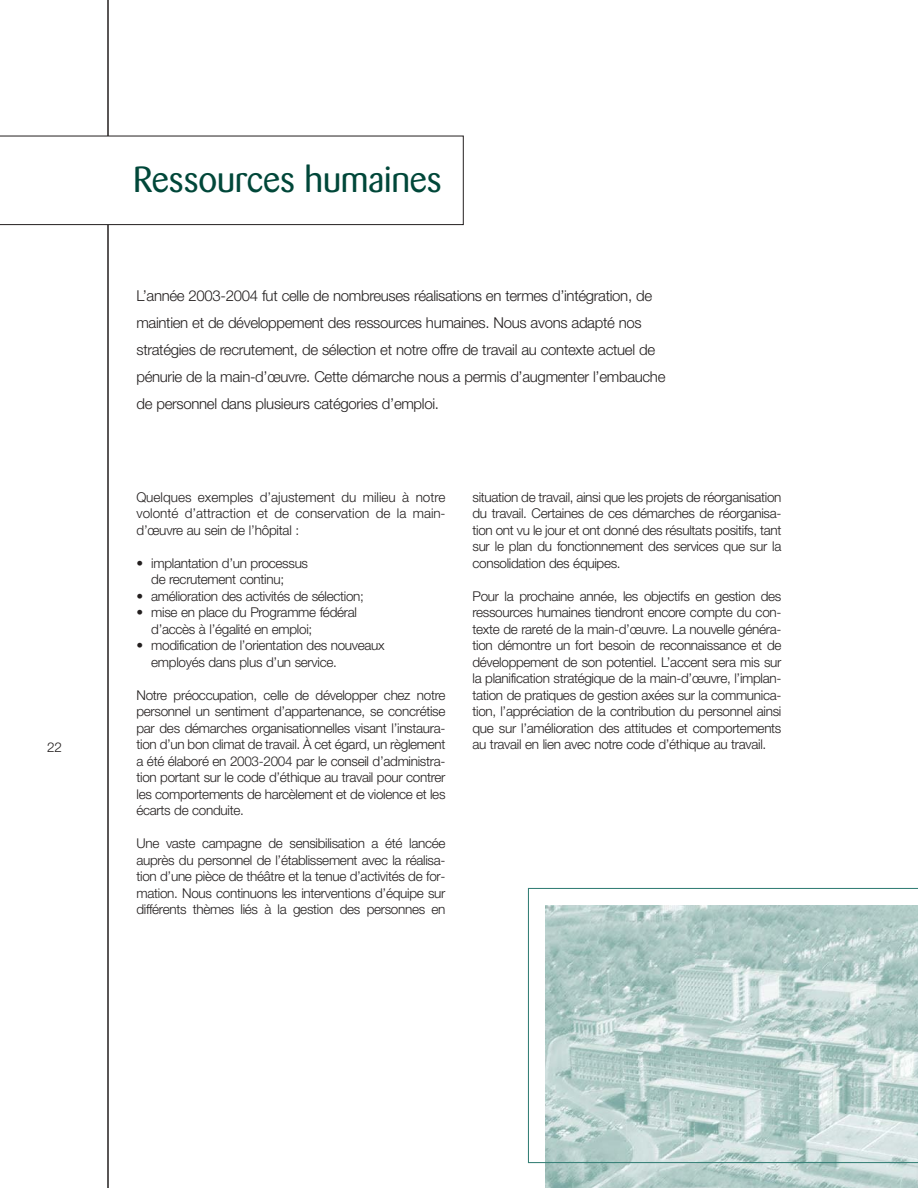
<style>
.page{position:relative;width:918px;height:1188px;background:#fff}
.page>*{position:absolute;margin:0;border:0;box-sizing:border-box;transform-origin:0 0}
.t1{font:36px "Barmeno";letter-spacing:-.005em;color:#004739}
.t2{font:300 15px/27px "Helvetica Neue";letter-spacing:-.02em;color:#231f1f}
.t3{font:300 13.5px/16.5px "Helvetica Neue";letter-spacing:-.02em;color:#231f1f;text-align:justify}
</style>
<div class="page">
<hr style="left:107px;top:0;width:2px;height:1188px;background:#231f1f">
<svg style="left:0;top:136px;width:464px;height:89px"></svg>
<img style="left:546px;top:1163px;width:372px;height:25px">
<svg style="left:528px;top:888px;width:390px;height:275px;background:#b4cdca"></svg>
<p class="t3" style="left:47px;top:741px;width:17px">22</p>
<h1 class="t1" style="left:133px;top:165px;width:310px">Ressources humaines</h1>
<p class="t2" style="left:136px;top:284px;width:530px">L’année 2003-2004 fut celle de nombreuses réalisations en termes d’intégration, de maintien et de développement des ressources humaines. Nous avons adapté nos stratégies de recrutement, de sélection et notre offre de travail au contexte actuel de pénurie de la main-d’œuvre. Cette démarche nous a permis d’augmenter l’embauche de personnel dans plusieurs catégories d’emploi.</p>
<p class="t3" style="left:136px;top:490px;width:311px">Quelques exemples d’ajustement du milieu à notre volonté d’attraction et de conservation de la main&shy;d’œuvre au sein de l’hôpital :</p>
<p class="t3" style="left:151px;top:556px;width:158px;text-indent:-15px">• implantation d’un processus de recrutement continu;</p>
<p class="t3" style="left:136px;top:589px;width:229px">• amélioration des activités de sélection;</p>
<p class="t3" style="left:151px;top:606px;width:207px;text-indent:-15px">• mise en place du Programme fédéral d’accès à l’égalité en emploi;</p>
<p class="t3" style="left:151px;top:639px;width:235px;text-indent:-15px">• modification de l’orientation des nouveaux employés dans plus d’un service.</p>
<p class="t3" style="left:136px;top:688px;width:311px">Notre préoccupation, celle de développer chez notre personnel un sentiment d’appartenance, se concrétise par des démarches organisationnelles visant l’instaura&shy;tion d’un bon climat de travail. À cet égard, un règlement a été élaboré en 2003-2004 par le conseil d’administra&shy;tion portant sur le code d’éthique au travail pour contrer les comportements de harcèlement et de violence et les écarts de conduite.</p>
<p class="t3" style="left:136px;top:837px;width:310px">Une vaste campagne de sensibilisation a été lancée auprès du personnel de l’établissement avec la réalisa&shy;tion d’une pièce de théâtre et la tenue d’activités de for&shy;mation. Nous continuons les interventions d’équipe sur différents thèmes liés à la gestion des personnes en</p>
<p class="t3" style="left:473px;top:490px;width:310px">situation de travail, ainsi que les projets de réorganisation du travail. Certaines de ces démarches de réorganisa&shy;tion ont vu le jour et ont donné des résultats positifs, tant sur le plan du fonctionnement des services que sur la consolidation des équipes.</p>
<p class="t3" style="left:473px;top:589px;width:310px">Pour la prochaine année, les objectifs en gestion des ressources humaines tiendront encore compte du con&shy;texte de rareté de la main-d’œuvre. La nouvelle généra&shy;tion démontre un fort besoin de reconnaissance et de développement de son potentiel. L’accent sera mis sur la planification stratégique de la main-d’œuvre, l’implan&shy;tation de pratiques de gestion axées sur la communica&shy;tion, l’appréciation de la contribution du personnel ainsi que sur l’amélioration des attitudes et comportements au travail en lien avec notre code d’éthique au travail.</p>
</div>
